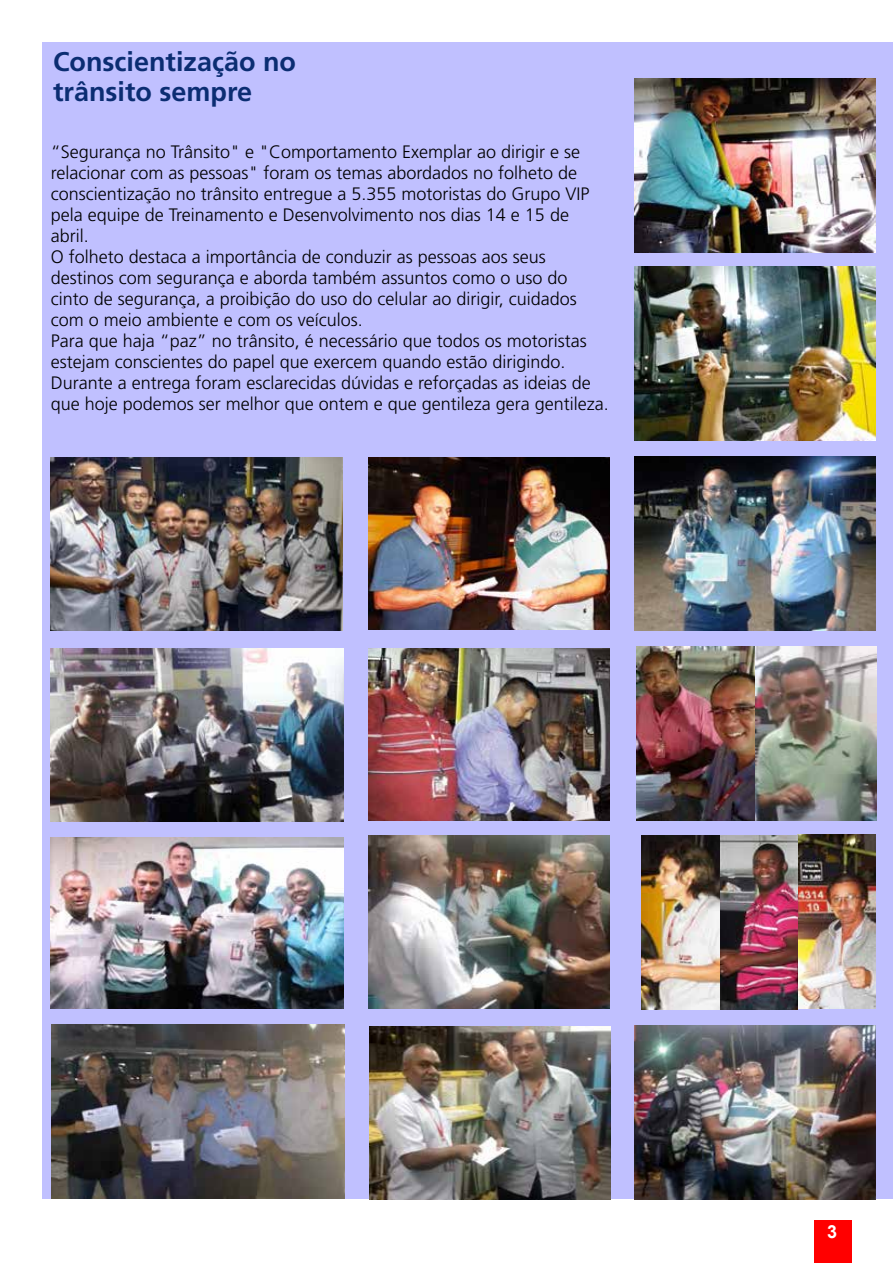
<style>
.page{position:relative;width:893px;height:1263px;background:#fff}
.page>*{position:absolute;margin:0;border:0;box-sizing:border-box;transform-origin:0 0}
.t1{font:700 27px/30px "Frutiger";color:#0b2d72}
.t2{font:300 18px/21px "Frutiger";color:#000}
.t3{font:700 18px "Arial";color:#fff}
</style>
<div class="page">
<div style="left:815px;top:1220px;width:37px;height:43px;background:#f00"></div>
<div style="left:43px;top:43px;width:850px;height:1156px;background:#c0c0ff"></div>
<img style="left:50px;top:457px;width:293px;height:173px">
<img style="left:635px;top:456px;width:241px;height:174px">
<img style="left:635px;top:78px;width:241px;height:174px">
<img style="left:635px;top:1025px;width:241px;height:174px">
<img style="left:798px;top:834px;width:78px;height:174px">
<img style="left:51px;top:648px;width:292px;height:173px">
<img style="left:369px;top:648px;width:241px;height:172px">
<img style="left:51px;top:837px;width:292px;height:171px">
<img style="left:369px;top:836px;width:241px;height:172px">
<img style="left:52px;top:1025px;width:292px;height:174px">
<img style="left:369px;top:1026px;width:241px;height:173px">
<img style="left:636px;top:646px;width:240px;height:174px">
<img style="left:635px;top:267px;width:241px;height:173px">
<img style="left:369px;top:458px;width:241px;height:172px">
<img style="left:641px;top:836px;width:157px;height:173px">
<h1 class="t1" style="left:53px;top:46px;width:244px">Conscientização no trânsito sempre</h1>
<p class="t2" style="left:51px;top:141px;width:560px">“Segurança no Trânsito" e "Comportamento Exemplar ao dirigir e se relacionar com as pessoas" foram os temas abordados no folheto de conscientização no trânsito entregue a 5.355 motoristas do Grupo VIP pela equipe de Treinamento e Desenvolvimento nos dias 14 e 15 de abril.<br>O folheto destaca a importância de conduzir as pessoas aos seus destinos com segurança e aborda também assuntos como o uso do cinto de segurança, a proibição do uso do celular ao dirigir, cuidados com o meio ambiente e com os veículos.<br>Para que haja “paz” no trânsito, é necessário que todos os motoristas estejam conscientes do papel que exercem quando estão dirigindo.<br>Durante a entrega foram esclarecidas dúvidas e reforçadas as ideias de que hoje podemos ser melhor que ontem e que gentileza gera gentileza.</p>
<p class="t3" style="left:827px;top:1220px;width:12px">3</p>
</div>
